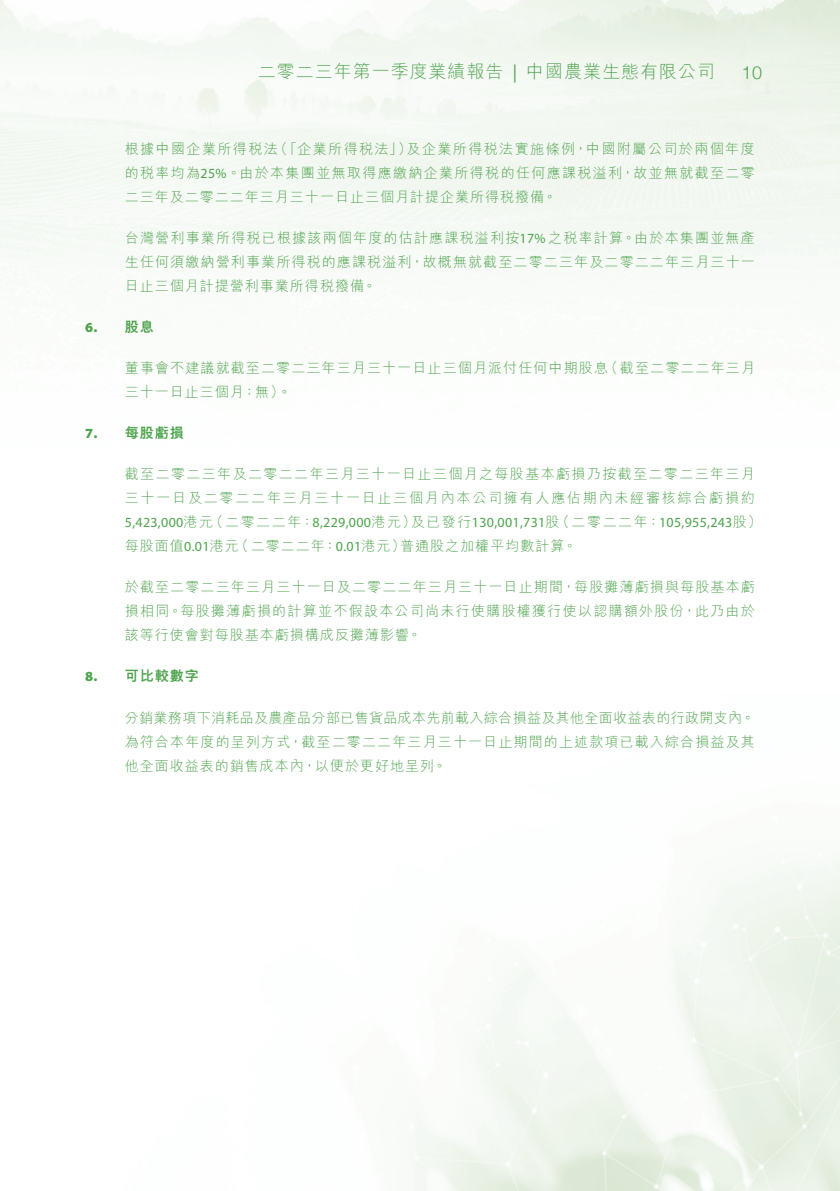
<style>
.page{position:relative;width:840px;height:1191px;background:#fff}
.page>*{position:absolute;margin:0;border:0;box-sizing:border-box;transform-origin:0 0}
.t1{font:300 18px "M Hei HK";letter-spacing:.055em;color:#4fa44e}
.t2{font:300 18px "Helvetica Neue";color:#4fa44e}
.t3{font:18px "Myriad Pro";color:#4fa44e}
.t4{font:300 14px/24px "M Hei HK";letter-spacing:.08em;color:#4fa44e;text-align:justify}
.t5{font:300 14px/24px "M Hei HK";letter-spacing:.1em;color:#4fa44e}
.t6{font:14px "Myriad Pro";letter-spacing:.02em;color:#4fa44e}
.t7{font:800 14px "M Hei HK";letter-spacing:.07em;color:#4fa44e}
.t8{font:900 14px "Myriad Pro";color:#4fa44e}
.s1{font-family:"Myriad Pro";font-weight:400}
.s2{font-family:"M Hei HK";font-weight:300}
</style>
<div class="page">
<p class="t8" style="left:85px;top:318px;width:14px">6.</p>
<p class="t8" style="left:85px;top:424px;width:14px">7.</p>
<p class="t8" style="left:85px;top:667px;width:14px">8.</p>
<p class="t1" style="left:258px;top:62px;width:247px">二零二三年第一季度業績報告</p>
<p class="t3" style="left:512px;top:61px;width:6px">|</p>
<p class="t1" style="left:526px;top:62px;width:190px">中國農業生態有限公司</p>
<p class="t2" style="left:741px;top:58px;width:22px">10</p>
<p class="t4" style="left:274px;top:137px;width:139px">（「企業所得稅法」）</p>
<p class="t5" style="left:406px;top:137px;width:349px">及企業所得稅法實施條例，中國附屬公司於兩個年度</p>
<p class="t4" style="left:125px;top:137px;width:631px;text-align:left">根據中國企業所得稅法<br>的稅率均為<span class="s1">25%</span>。由於本集團並無取得應繳納企業所得稅的任何應課稅溢利，故並無就截至二零二三年及二零二二年三月三十一日止三個月計提企業所得稅撥備。</p>
<p class="t4" style="left:125px;top:226px;width:631px">台灣營利事業所得稅已根據該兩個年度的估計應課稅溢利按<span class="s1">17%</span>之稅率計算。由於本集團並無產生任何須繳納營利事業所得稅的應課稅溢利，故概無就截至二零二三年及二零二二年三月三十一日止三個月計提營利事業所得稅撥備。</p>
<p class="t7" style="left:125px;top:320px;width:30px">股息</p>
<p class="t4" style="left:125px;top:356px;width:484px">董事會不建議就截至二零二三年三月三十一日止三個月派付任何中期股息三十一日止三個月：無。(</p>
<p class="t7" style="left:125px;top:426px;width:60px">每股虧損</p>
<p class="t4" style="left:604px;top:356px;width:152px">（截至二零二二年三月</p>
<p class="t5" style="left:125px;top:462px;width:631px">截至二零二三年及二零二二年三月三十一日止三個月之每股基本虧損乃按截至二零二三年三月三十一日及二零二二年三月三十一日止三個月內本公司擁有人應佔期內未經審核綜合虧損約</p>
<p class="t6" style="left:555px;top:514px;width:207px"><span class="s2">（二零二二年：</span>105,955,243<span class="s2">股(</span></p>
<p class="t4" style="left:209px;top:510px;width:208px">（二零二二年：<span class="s1">8,229,000</span>港元）</p>
<p class="t6" style="left:125px;top:514px;width:90px">5,423,000<span class="s2">港元</span></p>
<p class="t6" style="left:410px;top:514px;width:150px"><span class="s2">及已發行</span>130,001,731<span class="s2">股</span></p>
<p class="t4" style="left:235px;top:534px;width:172px">（二零二二年：<span class="s1">0.01</span>港元）</p>
<p class="t4" style="left:400px;top:534px;width:178px">普通股之加權平均數計算。</p>
<p class="t4" style="left:125px;top:534px;width:115px">每股面值<span class="s1">0.01</span>港元</p>
<p class="t4" style="left:125px;top:575px;width:631px">於截至二零二三年三月三十一日及二零二二年三月三十一日止期間，每股攤薄虧損與每股基本虧損相同。每股攤薄虧損的計算並不假設本公司尚未行使購股權獲行使以認購額外股份，此乃由於該等行使會對每股基本虧損構成反攤薄影響。</p>
<p class="t7" style="left:125px;top:669px;width:75px">可比較數字</p>
<p class="t4" style="left:125px;top:705px;width:631px">分銷業務項下消耗品及農產品分部已售貨品成本先前載入綜合損益及其他全面收益表的行政開支內。為符合本年度的呈列方式，截至二零二二年三月三十一日止期間的上述款項已載入綜合損益及其他全面收益表的銷售成本內，以便於更好地呈列。</p>
</div>
